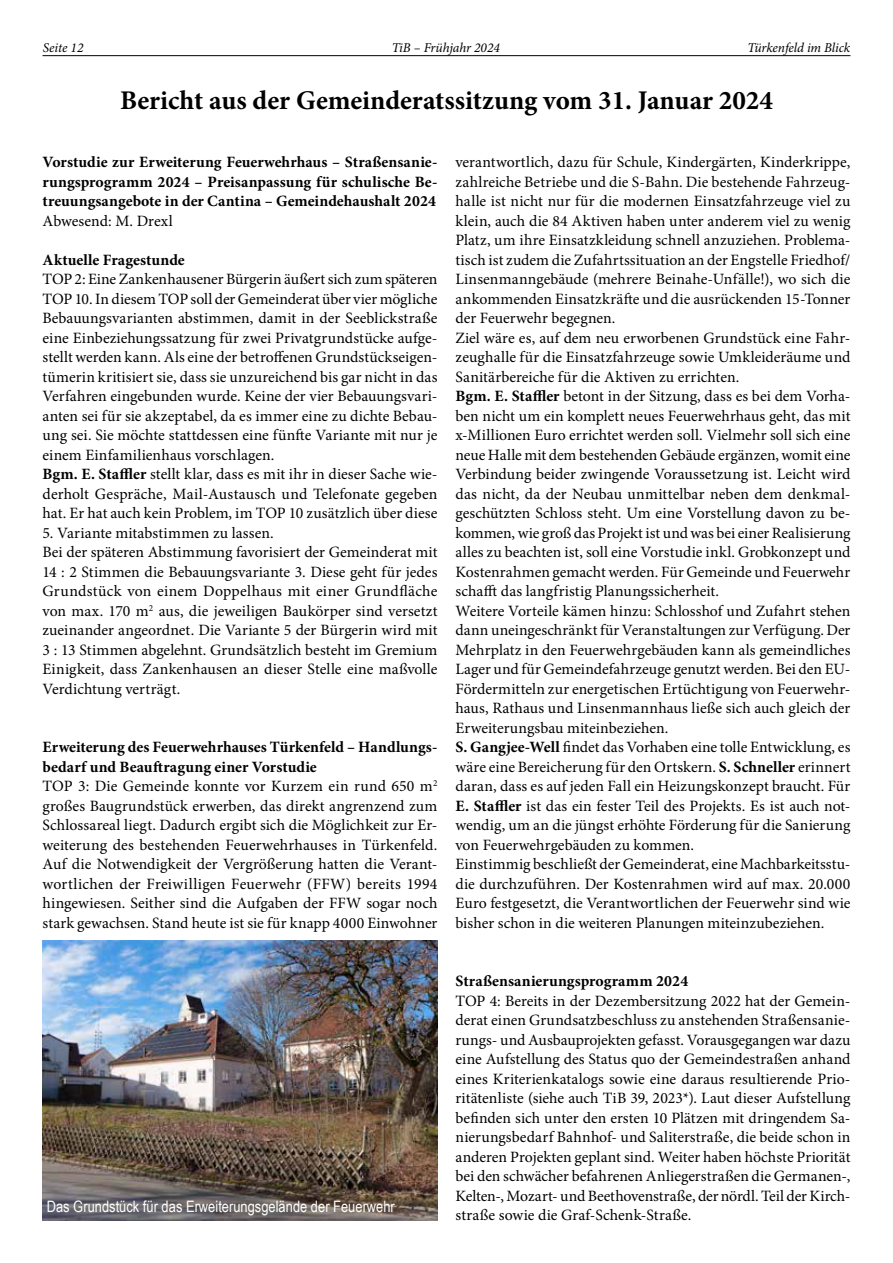
<style>
.page{position:relative;width:893px;height:1263px;background:#fff}
.page>*{position:absolute;margin:0;border:0;box-sizing:border-box;transform-origin:0 0}
.t1{font:700 27px "Minion Pro";color:#000}
.t2{font:15.75px/19.5px "Minion Pro";color:#000}
.t3{font:700 15.75px/19.5px "Minion Pro";letter-spacing:.005em;color:#000;text-align:justify}
.t4{font:15.75px "Arial Narrow";color:#fff}
.t5{font:italic 13.5px "Minion Pro";letter-spacing:-.01em;color:#000}
.s1{font-weight:700}
</style>
<div class="page">
<hr style="left:43px;top:55px;width:807px;height:1px;background:#000">
<img style="left:43px;top:941px;width:394px;height:279px">
<p class="t5" style="left:43px;top:39px;width:42px">Seite 12</p>
<p class="t5" style="left:392px;top:39px;width:110px">TiB – Frühjahr 2024</p>
<p class="t5" style="left:747px;top:39px;width:104px">Türkenfeld im Blick</p>
<h1 class="t1" style="left:120px;top:81px;width:654px">Bericht aus der Gemeinderatssitzung vom 31. Januar 2024</h1>
<p class="t3" style="left:43px;top:152px;width:396px">Vorstudie zur Erweiterung Feuerwehrhaus – Straßensanie&shy;rungsprogramm 2024 – Preisanpassung für schulische Be&shy;treuungsangebote in der Cantina – Gemeindehaushalt 2024</p>
<p class="t2" style="left:43px;top:211px;width:132px">Abwesend: M. Drexl</p>
<p class="t3" style="left:43px;top:250px;width:144px">Aktuelle Fragestunde</p>
<p class="t2" style="left:43px;top:269px;width:396px">TOP 2: Eine Zankenhausener Bürgerin äußert sich zum späteren TOP 10. In diesem TOP soll der Gemeinderat über vier mögliche Bebauungsvarianten abstimmen, damit in der Seeblickstraße eine Einbeziehungssatzung für zwei Privatgrundstücke aufge&shy;stellt werden kann. Als eine der betroffenen Grundstückseigen&shy;tümerin kritisiert sie, dass sie unzureichend bis gar nicht in das Verfahren eingebunden wurde. Keine der vier Bebauungsvari&shy;anten sei für sie akzeptabel, da es immer eine zu dichte Bebau&shy;ung sei. Sie möchte stattdessen eine fünfte Variante mit nur je einem Einfamilienhaus vorschlagen.<br><span class="s1">Bgm. E. Staffler</span> stellt klar, dass es mit ihr in dieser Sache wie&shy;derholt Gespräche, Mail-Austausch und Telefonate gegeben hat. Er hat auch kein Problem, im TOP 10 zusätzlich über diese</p>
<p class="t2" style="left:43px;top:523px;width:396px">5. Variante mitabstimmen zu lassen.<br>Bei der späteren Abstimmung favorisiert der Gemeinderat mit 14 : 2 Stimmen die Bebauungsvariante 3. Diese geht für jedes Grundstück von einem Doppelhaus mit einer Grundfläche von max. 170 m<sup>2</sup> aus, die jeweiligen Baukörper sind versetzt zueinander angeordnet. Die Variante 5 der Bürgerin wird mit 3 : 13 Stimmen abgelehnt. Grundsätzlich besteht im Gremium Einigkeit, dass Zankenhausen an dieser Stelle eine maßvolle Verdichtung verträgt.</p>
<p class="t2" style="left:43px;top:737px;width:396px"><span class="s1">Erweiterung des Feuerwehrhauses Türkenfeld – Handlungs&shy;bedarf und Beauftragung einer Vorstudie<br></span>TOP 3: Die Gemeinde konnte vor Kurzem ein rund 650 m<sup>2 </sup>großes Baugrundstück erwerben, das direkt angrenzend zum Schlossareal liegt. Dadurch ergibt sich die Möglichkeit zur Er&shy;weiterung des bestehenden Feuerwehrhauses in Türkenfeld.<br>Auf die Notwendigkeit der Vergrößerung hatten die Verant&shy;wortlichen der Freiwilligen Feuerwehr (FFW) bereits 1994 hingewiesen. Seither sind die Aufgaben der FFW sogar noch stark gewachsen. Stand heute ist sie für knapp 4000 Einwohner</p>
<p class="t4" style="left:47px;top:1195px;width:350px">Das Grundstück für das Erweiterungsgelände der Feuerwehr</p>
<p class="t2" style="left:455px;top:152px;width:396px">verantwortlich, dazu für Schule, Kindergärten, Kinderkrippe, zahlreiche Betriebe und die S-Bahn. Die bestehende Fahrzeug&shy;halle ist nicht nur für die modernen Einsatzfahrzeuge viel zu klein, auch die 84 Aktiven haben unter anderem viel zu wenig Platz, um ihre Einsatzkleidung schnell anzuziehen. Problema&shy;tisch ist zudem die Zufahrtssituation an der Engstelle Friedhof/ Linsenmanngebäude (mehrere Beinahe-Unfälle!), wo sich die ankommenden Einsatzkräfte und die ausrückenden 15-Tonner der Feuerwehr begegnen.<br>Ziel wäre es, auf dem neu erworbenen Grundstück eine Fahr&shy;zeughalle für die Einsatzfahrzeuge sowie Umkleideräume und Sanitärbereiche für die Aktiven zu errichten.<br><span class="s1">Bgm. E. Staffler</span> betont in der Sitzung, dass es bei dem Vorha&shy;ben nicht um ein komplett neues Feuerwehrhaus geht, das mit x-Millionen Euro errichtet werden soll. Vielmehr soll sich eine neue Halle mit dem bestehenden Gebäude ergänzen, womit eine Verbindung beider zwingende Voraussetzung ist. Leicht wird das nicht, da der Neubau unmittelbar neben dem denkmal&shy;geschützten Schloss steht. Um eine Vorstellung davon zu be&shy;kommen, wie groß das Projekt ist und was bei einer Realisierung alles zu beachten ist, soll eine Vorstudie inkl. Grobkonzept und Kostenrahmen gemacht werden. Für Gemeinde und Feuerwehr schafft das langfristig Planungssicherheit.<br>Weitere Vorteile kämen hinzu: Schlosshof und Zufahrt stehen dann uneingeschränkt für Veranstaltungen zur Verfügung. Der Mehrplatz in den Feuerwehrgebäuden kann als gemeindliches Lager und für Gemeindefahrzeuge genutzt werden. Bei den EU-Fördermitteln zur energetischen Ertüchtigung von Feuerwehr&shy;haus, Rathaus und Linsenmannhaus ließe sich auch gleich der Erweiterungsbau miteinbeziehen.<br><span class="s1">S. Gangjee-Well</span> findet das Vorhaben eine tolle Entwicklung, es wäre eine Bereicherung für den Ortskern. <span class="s1">S. Schneller</span> erinnert daran, dass es auf jeden Fall ein Heizungskonzept braucht. Für <span class="s1">E. Staffler</span> ist das ein fester Teil des Projekts. Es ist auch not&shy;wendig, um an die jüngst erhöhte Förderung für die Sanierung von Feuerwehrgebäuden zu kommen.<br>Einstimmig beschließt der Gemeinderat, eine Machbarkeitsstu&shy;die durchzuführen. Der Kostenrahmen wird auf max. 20.000<br>Euro festgesetzt, die Verantwortlichen der Feuerwehr sind wie bisher schon in die weiteren Planungen miteinzubeziehen.</p>
<p class="t3" style="left:455px;top:971px;width:234px">Straßensanierungsprogramm 2024</p>
<p class="t2" style="left:455px;top:991px;width:396px;text-align:justify">TOP 4: Bereits in der Dezembersitzung 2022 hat der Gemein&shy;derat einen Grundsatzbeschluss zu anstehenden Straßensanie&shy;rungs- und Ausbauprojekten gefasst. Vorausgegangen war dazu eine Aufstellung des Status quo der Gemeindestraßen anhand eines Kriterienkatalogs sowie eine daraus resultierende Prio&shy;ritätenliste (siehe auch TiB 39, 2023*). Laut dieser Aufstellung befinden sich unter den ersten 10 Plätzen mit dringendem Sa&shy;nierungsbedarf Bahnhof- und Saliterstraße, die beide schon in anderen Projekten geplant sind. Weiter haben höchste Priorität bei den schwächer befahrenen Anliegerstraßen die Germanen-, Kelten-, Mozart- und Beethovenstraße, der nördl. Teil der Kirch&shy;straße sowie die Graf-Schenk-Straße.</p>
</div>
